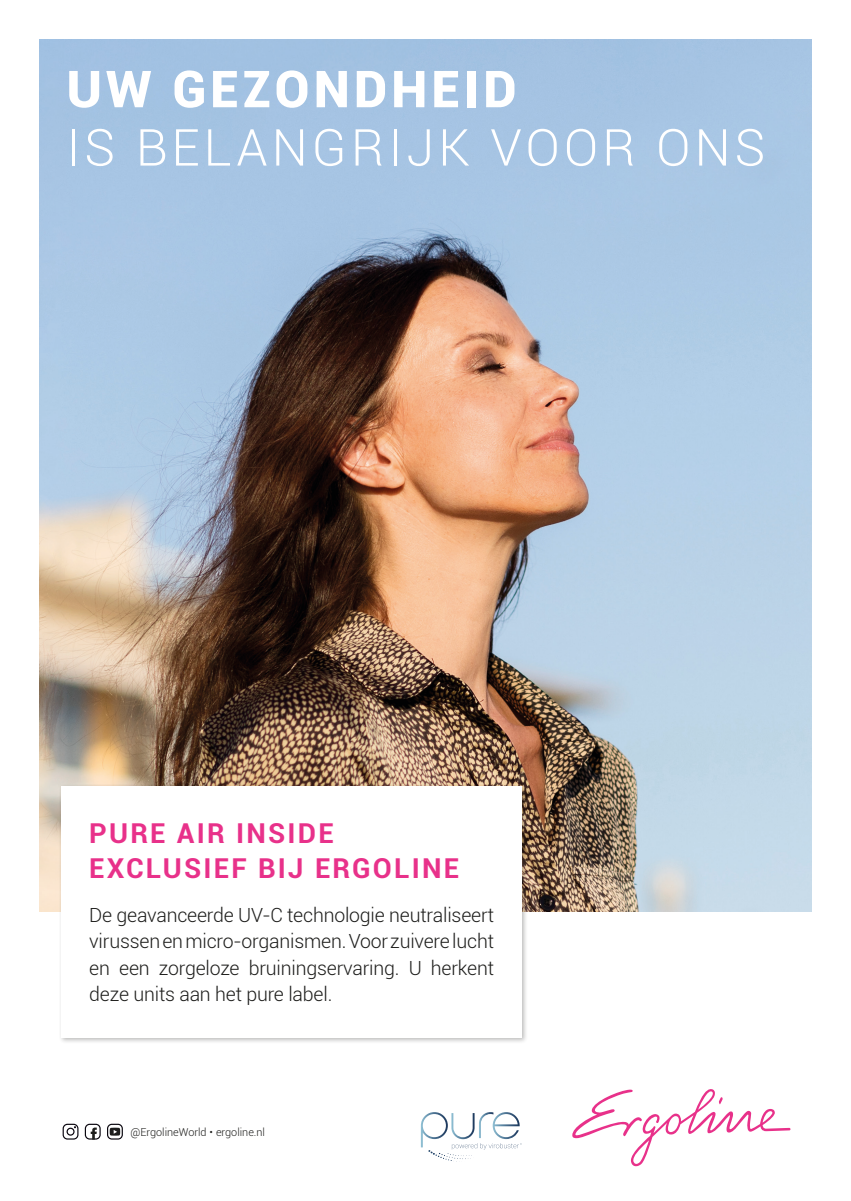
<style>
.page{position:relative;width:851px;height:1201px;background:#fff}
.page>*{position:absolute;margin:0;border:0;box-sizing:border-box;transform-origin:0 0}
.t1{font:300 51px/58.3px "Roboto";letter-spacing:.08em;color:#fff}
.t2{font:700 27.7px/35.8px "Roboto";letter-spacing:.08em;color:#e8318a}
.t3{font:300 19.5px/26.5px "Roboto";letter-spacing:-.01em;color:#1d1d1b;text-align:justify}
.grundtext{font:300 10.9px "Roboto";color:#1d1d1b}
.s1{font-weight:900}
</style>
<div class="page">
<img style="left:40px;top:40px;width:771px;height:871px">
<svg style="left:572px;top:1089px;width:218px;height:77px"></svg>
<svg style="left:85px;top:1123px;width:16px;height:16px"></svg>
<svg style="left:107px;top:1123px;width:16px;height:16px"></svg>
<svg style="left:63px;top:1123px;width:15px;height:16px"></svg>
<svg style="left:421px;top:1112px;width:100px;height:50px"></svg>
<div style="left:58px;top:783px;width:469px;height:260px;background:#1d1d1b;opacity:.3"></div>
<div style="left:61px;top:786px;width:460px;height:251px;background:#fff"></div>
<p class="t1" style="left:67px;top:58px;width:700px"><span class="s1">UW GEZONDHEID<br></span>IS BELANGRIJK VOOR ONS</p>
<p class="t2" style="left:89px;top:814px;width:371px">PURE AIR INSIDE<br>EXCLUSIEF BIJ ERGOLINE</p>
<p class="t3" style="left:89px;top:900px;width:406px">De geavanceerde UV-C technologie neutraliseert virussen en micro-organismen. Voor zuivere lucht en een zorgeloze bruiningservaring. U herkent deze units aan het pure label.</p>
<p class="grundtext" style="left:130px;top:1124px;width:136px">@ErgolineWorld • ergoline.nl</p>
</div>
